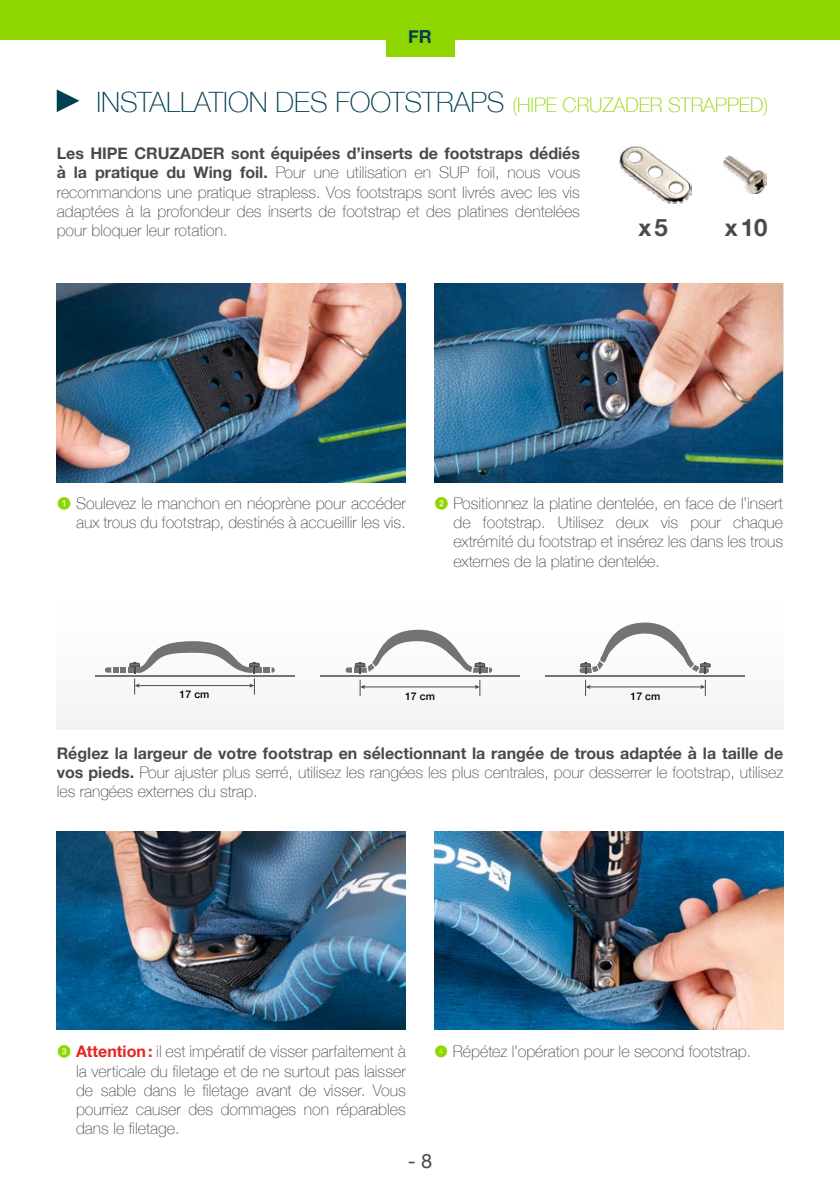
<style>
.page{position:relative;width:840px;height:1191px;background:#fff}
.page>*{position:absolute;margin:0;border:0;box-sizing:border-box;transform-origin:0 0}
.t1{font:100 28px "Helvetica Neue";color:#003e52}
.t2{font:700 24px "Helvetica Neue";color:#4a4a49}
.t3{font:20px "Helvetica Neue";color:#4a4a49}
.t4{font:700 18px "Helvetica Neue";color:#003e52}
.t5{font:100 16px/19.2px "Helvetica Neue";color:#4a4a49;text-align:justify}
.t6{font:500 10.6px "Helvetica Neue";color:#000}
.s1{font-size:20px;color:#8fd500}
.s2{font-weight:700}
.s3{font-family:"SF Pro";font-weight:400;color:#8fd500}
.s4{font-weight:700;color:#e52421}
</style>
<div class="page">
<hr style="left:839px;top:0;width:1px;height:40px;background:#8fd500">
<div style="left:0;top:0;width:839px;height:40px;background:#8fd500"></div>
<div style="left:386px;top:0;width:68px;height:57px;background:#8fd500"></div>
<svg style="left:57px;top:89px;width:22px;height:23px"></svg>
<img style="left:57px;top:283px;width:348px;height:199px">
<img style="left:434px;top:283px;width:347px;height:199px">
<div style="left:57px;top:593px;width:725px;height:136px;background:#fbfafa"></div>
<hr style="left:95px;top:675px;width:199px;height:2px;background:#737373">
<svg style="left:105px;top:641px;width:169px;height:53px"></svg>
<hr style="left:320px;top:675px;width:199px;height:2px;background:#737373">
<svg style="left:345px;top:629px;width:147px;height:67px"></svg>
<svg style="left:579px;top:622px;width:131px;height:52px"></svg>
<hr style="left:545px;top:675px;width:199px;height:2px;background:#737373">
<hr style="left:588px;top:686px;width:113px;height:1px;background:#4a4a49">
<svg style="left:585px;top:680px;width:5px;height:16px"></svg>
<svg style="left:700px;top:680px;width:5px;height:16px"></svg>
<img style="left:57px;top:831px;width:348px;height:199px">
<img style="left:434px;top:831px;width:348px;height:199px">
<img style="left:723px;top:156px;width:42px;height:38px">
<img style="left:619px;top:146px;width:71px;height:57px">
<p class="t4" style="left:408px;top:23px;width:25px">FR</p>
<h1 class="t1" style="left:96px;top:81px;width:673px">INSTALLATION DES FOOTSTRAPS <span class="s1">(HIPE CRUZADER STRAPPED)</span></h1>
<p class="t5" style="left:57px;top:143px;width:524px"><span class="s2">Les HIPE CRUZADER sont équipées d’inserts de footstraps dédiés à la pratique du Wing foil.</span> Pour une utilisation en SUP foil, nous vous recommandons une pratique strapless. Vos footstraps sont livrés avec les vis adaptées à la profondeur des inserts de footstrap et des platines dentelées pour bloquer leur rotation.</p>
<h2 class="t2" style="left:638px;top:208px;width:31px">x5</h2>
<h2 class="t2" style="left:724px;top:209px;width:44px">x10</h2>
<p class="t5" style="left:57px;top:493px;width:350px;text-align:right"><span class="s3">❶</span> Soulevez le manchon en néoprène pour accéder aux trous du footstrap, destinés à accueillir les vis.</p>
<p class="t5" style="left:453px;top:493px;width:331px;text-indent:-19px"><span class="s3">❷</span> Positionnez la platine dentelée, en face de l’insert de footstrap. Utilisez deux vis pour chaque extrémité du footstrap et insérez les dans les trous externes de la platine dentelée.</p>
<p class="t6" style="left:179px;top:686px;width:31px">17 cm</p>
<p class="t6" style="left:405px;top:687px;width:31px">17 cm</p>
<p class="t6" style="left:630px;top:687px;width:31px">17 cm</p>
<p class="t5" style="left:57px;top:743px;width:727px"><span class="s2">Réglez la largeur de votre footstrap en sélectionnant la rangée de trous adaptée à la taille de vos pieds.</span> Pour ajuster plus serré, utilisez les rangées les plus centrales, pour desserrer le footstrap, utilisez les rangées externes du strap.</p>
<p class="t5" style="left:76px;top:1041px;width:331px;text-indent:-19px"><span class="s3">❸</span> <span class="s4">Attention:</span> il est impératif de visser parfaitement à la verticale du filetage et de ne surtout pas laisser de sable dans le filetage avant de visser. Vous pourriez causer des dommages non réparables dans le filetage.</p>
<p class="t5" style="left:434px;top:1041px;width:318px"><span class="s3">❹</span> Répétez l’opération pour le second footstrap.</p>
<p class="t3" style="left:407px;top:1146px;width:26px">- 8</p>
</div>
